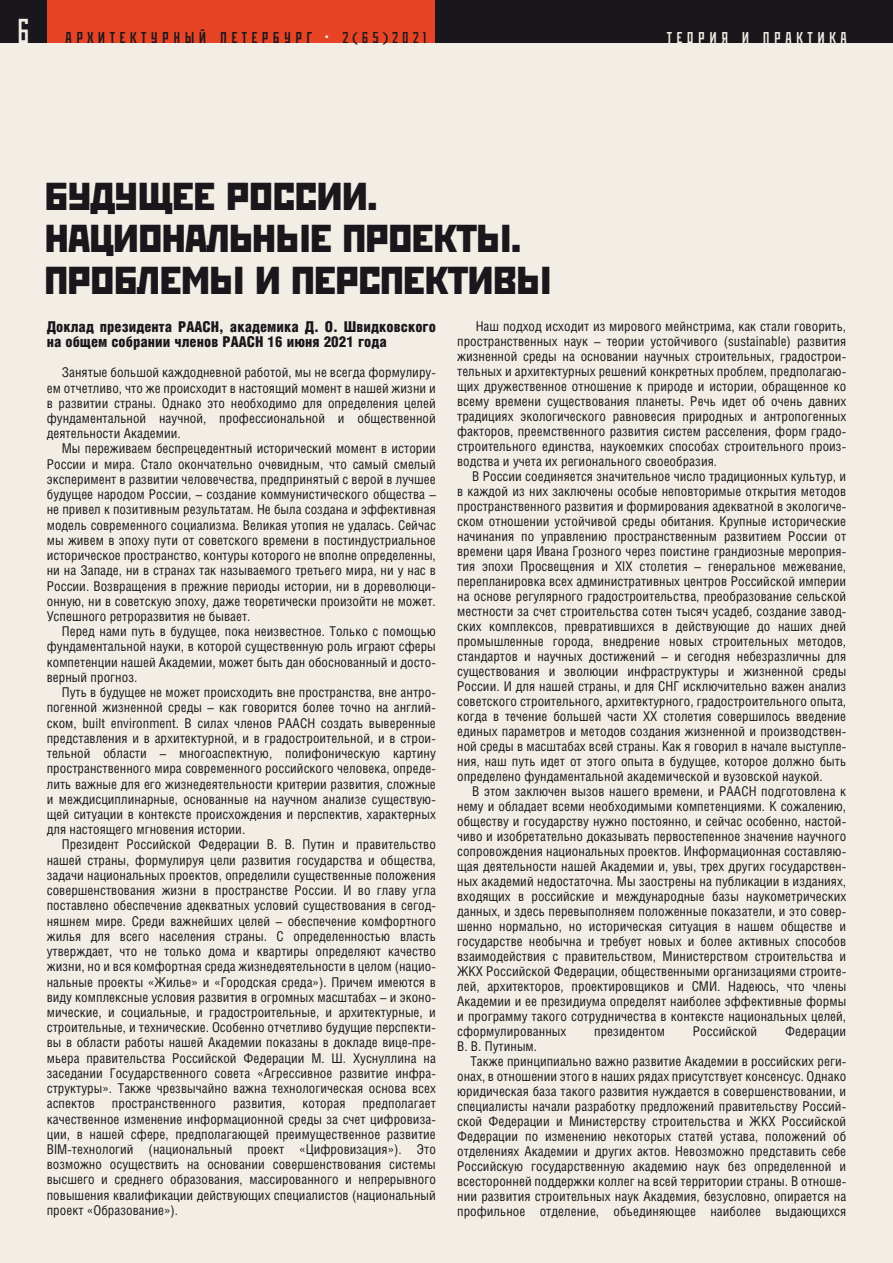
<style>
.page{position:relative;width:893px;height:1263px;background:#f3eee5}
.page>*{position:absolute;margin:0;border:0;box-sizing:border-box;transform-origin:0 0}
.t1{font:49.5px/42px "Stenberg C";letter-spacing:-.01em;color:#1a171c}
.t2{font:19.95px "Rodchenko Cond C";letter-spacing:.225em;color:#1a171c}
.t3{font:19.95px "Rodchenko Cond C";letter-spacing:.225em;color:#f3eee5}
.t4{font:900 15px/15px "Helios Cond";letter-spacing:.005em;color:#1a171c}
.t5{font:13.5px/15.3px "Helios Cond";letter-spacing:.005em;color:#1a171c;text-align:justify}
.s1{font-size:34.5px;color:#f3eee5}
.s2{font-size:15.75px}
</style>
<div class="page">
<div style="left:47px;top:0;width:389px;height:43px;background:#e64425"></div>
<div style="left:0;top:0;width:47px;height:43px;background:#1a171c"></div>
<div style="left:436px;top:0;width:457px;height:43px;background:#1a171c"></div>
<hr style="left:892px;top:0;width:1px;height:1263px;background:#f3eee5">
<h2 class="t2" style="left:17px;top:26px;width:411px"><span class="s1">6</span> архитектурный петербург <sup>.</sup> <span class="s2">2(65)2021</span></h2>
<h2 class="t3" style="left:667px;top:26px;width:182px">теория и практика</h2>
<h1 class="t1" style="left:45px;top:170px;width:508px">будущее россии. национальные проекты. проблемы и перспективы</h1>
<p class="t4" style="left:47px;top:319px;width:391px">Доклад президента РААСН, академика Д. О. Швидковского на общем собрании членов РААСН 16 июня 2021 года</p>
<p class="t5" style="left:47px;top:365px;width:391px;text-indent:15px">Занятые большой каждодневной работой, мы не всегда формулиру&shy;ем отчетливо, что же происходит в настоящий момент в нашей жизни и в развитии страны. Однако это необходимо для определения целей фундаментальной научной, профессиональной и общественной деятельности Академии.</p>
<p class="t5" style="left:47px;top:441px;width:391px;text-indent:15px">Мы переживаем беспрецедентный исторический момент в истории России и мира. Стало окончательно очевидным, что самый смелый эксперимент в развитии человечества, предпринятый с верой в лучшее будущее народом России, – создание коммунистического общества – не привел к позитивным результатам. Не была создана и эффективная модель современного социализма. Великая утопия не удалась. Сейчас мы живем в эпоху пути от советского времени в постиндустриальное историческое пространство, контуры которого не вполне определенны, ни на Западе, ни в странах так называемого третьего мира, ни у нас в России. Возвращения в прежние периоды истории, ни в дореволюци&shy;онную, ни в советскую эпоху, даже теоретически произойти не может.<br>Успешного ретроразвития не бывает.</p>
<p class="t5" style="left:47px;top:623px;width:391px;text-indent:15px">Перед нами путь в будущее, пока неизвестное. Только с помощью фундаментальной науки, в которой существенную роль играют сферы компетенции нашей Академии, может быть дан обоснованный и досто&shy;верный прогноз.</p>
<p class="t5" style="left:47px;top:684px;width:391px;text-indent:15px">Путь в будущее не может происходить вне пространства, вне антро&shy;погенной жизненной среды – как говорится более точно на англий&shy;ском, built environment. В силах членов РААСН создать выверенные представления и в архитектурной, и в градостроительной, и в строи&shy;тельной области – многоаспектную, полифоническую картину пространственного мира современного российского человека, опреде&shy;лить важные для его жизнедеятельности критерии развития, сложные и междисциплинарные, основанные на научном анализе существую&shy;щей ситуации в контексте происхождения и перспектив, характерных для настоящего мгновения истории.</p>
<p class="t5" style="left:47px;top:837px;width:391px;text-indent:15px">Президент Российской Федерации В. В. Путин и правительство нашей страны, формулируя цели развития государства и общества, задачи национальных проектов, определили существенные положения совершенствования жизни в пространстве России. И во главу угла поставлено обеспечение адекватных условий существования в сегод&shy;няшнем мире. Среди важнейших целей – обеспечение комфортного жилья для всего населения страны. С определенностью власть утверждает, что не только дома и квартиры определяют качество жизни, но и вся комфортная среда жизнедеятельности в целом (нацио&shy;нальные проекты «Жилье» и «Городская среда»). Причем имеются в виду комплексные условия развития в огромных масштабах – и эконо&shy;мические, и социальные, и градостроительные, и архитектурные, и строительные, и технические. Особенно отчетливо будущие перспекти&shy;вы в области работы нашей Академии показаны в докладе вице-пре&shy;мьера правительства Российской Федерации М. Ш. Хуснуллина на заседании Государственного совета «Агрессивное развитие инфра&shy;структуры». Также чрезвычайно важна технологическая основа всех аспектов</p>
<p class="t5" style="left:457px;top:319px;width:391px;text-indent:19px">Наш подход исходит из мирового мейнстрима, как стали говорить, пространственных наук – теории устойчивого (sustainable) развития жизненной среды на основании научных строительных, градострои&shy;тельных и архитектурных решений конкретных проблем, предполагаю&shy;щих дружественное отношение к природе и истории, обращенное ко всему времени существования планеты. Речь идет об очень давних традициях экологического равновесия природных и антропогенных факторов, преемственного развития систем расселения, форм градо&shy;строительного единства, наукоемких способах строительного произ&shy;водства и учета их регионального своеобразия.</p>
<p class="t5" style="left:457px;top:469px;width:391px;text-indent:15px">В России соединяется значительное число традиционных культур, и в каждой из них заключены особые неповторимые открытия методов пространственного развития и формирования адекватной в экологиче&shy;ском отношении устойчивой среды обитания. Крупные исторические начинания по управлению пространственным развитием России от времени царя Ивана Грозного через поистине грандиозные мероприя&shy;тия эпохи Просвещения и XIX столетия – генеральное межевание, перепланировка всех административных центров Российской империи на основе регулярного градостроительства, преобразование сельской местности за счет строительства сотен тысяч усадеб, создание завод&shy;ских комплексов, превратившихся в действующие до наших дней промышленные города, внедрение новых строительных методов, стандартов и научных достижений – и сегодня небезразличны для существования и эволюции инфраструктуры и жизненной среды России. И для нашей страны, и для СНГ исключительно важен анализ советского строительного, архитектурного, градостроительного опыта, когда в течение большей части ХХ столетия совершилось введение единых параметров и методов создания жизненной и производствен&shy;ной среды в масштабах всей страны. Как я говорил в начале выступле&shy;ния, наш путь идет от этого опыта в будущее, которое должно быть определено фундаментальной академической и вузовской наукой.</p>
<p class="t5" style="left:457px;top:784px;width:391px;text-indent:15px">В этом заключен вызов нашего времени, и РААСН подготовлена к нему и обладает всеми необходимыми компетенциями. К сожалению, обществу и государству нужно постоянно, и сейчас особенно, настой&shy;чиво и изобретательно доказывать первостепенное значение научного сопровождения национальных проектов. Информационная составляю&shy;щая деятельности нашей Академии и, увы, трех других государствен&shy;ных академий недостаточна. Мы заострены на публикации в изданиях, входящих в российские и международные базы наукометрических данных, и здесь перевыполняем положенные показатели, и это совер&shy;шенно нормально, но историческая ситуация в нашем обществе и государстве необычна и требует новых и более активных способов взаимодействия с правительством, Министерством строительства и ЖКХ Российской Федерации, общественными организациями строите&shy;лей, архитекторов, проектировщиков и СМИ. Надеюсь, что члены Академии и ее президиума определят наиболее эффективные формы и программу такого сотрудничества в контексте национальных целей, сформулированных</p>
<p class="t5" style="left:594px;top:1023px;width:72px">президентом</p>
<p class="t5" style="left:693px;top:1023px;width:66px">Российской</p>
<p class="t5" style="left:785px;top:1023px;width:63px">Федерации</p>
<p class="t5" style="left:457px;top:1038px;width:82px">В. В. Путиным.</p>
<p class="t5" style="left:470px;top:1053px;width:377px">Также принципиально важно развитие Академии в российских реги-</p>
<p class="t5" style="left:457px;top:1068px;width:391px">онах, в отношении этого в наших рядах присутствует консенсус. Однако</p>
<p class="t5" style="left:457px;top:1083px;width:391px">юридическая база такого развития нуждается в совершенствовании, и</p>
<p class="t5" style="left:457px;top:1098px;width:391px">специалисты начали разработку предложений правительству Россий-</p>
<p class="t5" style="left:457px;top:1113px;width:391px">ской Федерации и Министерству строительства и ЖКХ Российской</p>
<p class="t5" style="left:457px;top:1128px;width:391px">Федерации по изменению некоторых статей устава, положений об</p>
<p class="t5" style="left:457px;top:1143px;width:391px">отделениях Академии и других актов. Невозможно представить себе</p>
<p class="t5" style="left:457px;top:1158px;width:391px">Российскую государственную академию наук без определенной и</p>
<p class="t5" style="left:457px;top:1173px;width:391px">всесторонней поддержки коллег на всей территории страны. В отноше-</p>
<p class="t5" style="left:457px;top:1188px;width:391px">нии развития строительных наук Академия, безусловно, опирается на</p>
<p class="t5" style="left:457px;top:1203px;width:391px">профильное отделение, объединяющее наиболее выдающихся</p>
<p class="t5" style="left:47px;top:1095px;width:391px;text-indent:316px">предполагает качественное изменение информационной среды за счет цифровиза&shy;ции, в нашей сфере, предполагающей преимущественное развитие BIM-технологий (национальный проект «Цифровизация»). Это возможно осуществить на основании совершенствования системы высшего и среднего образования, массированного и непрерывного повышения квалификации действующих специалистов (национальный проект «Образование»).</p>
<p class="t5" style="left:112px;top:1095px;width:106px">пространственного</p>
<p class="t5" style="left:233px;top:1095px;width:54px">развития,</p>
<p class="t5" style="left:303px;top:1095px;width:44px">которая</p>
</div>
